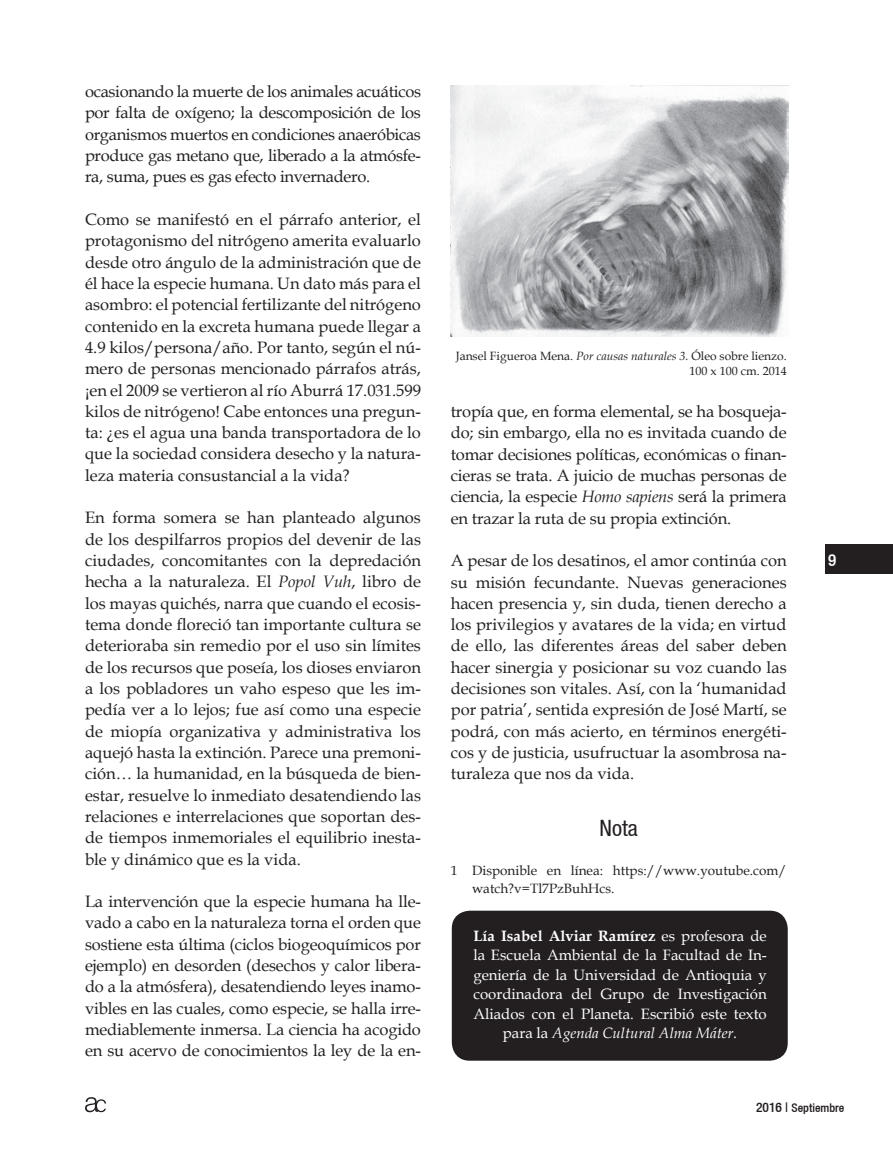
<style>
.page{position:relative;width:893px;height:1149px;background:#fff}
.page>*{position:absolute;margin:0;border:0;box-sizing:border-box;transform-origin:0 0}
.t1{font:condensed 22.5px "Helvetica 57";color:#231f20}
.t2{font:500 condensed 16.95px "Helvetica 67";color:#fff}
.t3{font:16.5px/21.3px "Book Antiqua";letter-spacing:-.005em;color:#231f20;text-align:justify}
.t4{font:15px/19.5px "Book Antiqua";color:#fff;text-align:center}
.t5{font:13.5px/18px "Book Antiqua";color:#231f20}
.t6{font:12px/15px "Book Antiqua";color:#231f20;text-align:right}
.t7{font:500 condensed 12px "Helvetica 67";color:#231f20}
.s1{font-style:italic}
.s2{font-weight:700}
.s3{font-size:13.5px}
</style>
<div class="page">
<div style="left:825px;top:544px;width:68px;height:29px;background:#231f20"></div>
<svg style="left:85px;top:1097px;width:21px;height:14px"></svg>
<div style="left:452px;top:910px;width:336px;height:150px;background:#231f20;border-radius:18px"></div>
<img style="left:451px;top:85px;width:337px;height:252px">
<p class="t3" style="left:85px;top:80px;width:337px">ocasionando la muerte de los animales acuáticos por falta de oxígeno; la descomposición de los organismos muertos en condiciones anaeróbicas produce gas metano que, liberado a la atmósfe&shy;ra, suma, pues es gas efecto invernadero.</p>
<p class="t3" style="left:85px;top:208px;width:337px">Como se manifestó en el párrafo anterior, el protagonismo del nitrógeno amerita evaluarlo desde otro ángulo de la administración que de él hace la especie humana. Un dato más para el asombro: el potencial fertilizante del nitrógeno contenido en la excreta humana puede llegar a 4.9 kilos/persona/año. Por tanto, según el nú&shy;mero de personas mencionado párrafos atrás, ¡en el 2009 se vertieron al río Aburrá 17.031.599 kilos de nitrógeno! Cabe entonces una pregun&shy;ta: ¿es el agua una banda transportadora de lo que la sociedad considera desecho y la natura&shy;leza materia consustancial a la vida?</p>
<p class="t3" style="left:85px;top:506px;width:337px">En forma somera se han planteado algunos de los despilfarros propios del devenir de las ciudades, concomitantes con la depredación hecha a la naturaleza. El <span class="s1">Popol Vuh</span>, libro de los mayas quichés, narra que cuando el ecosis&shy;tema donde floreció tan importante cultura se deterioraba sin remedio por el uso sin límites de los recursos que poseía, los dioses enviaron a los pobladores un vaho espeso que les im&shy;pedía ver a lo lejos; fue así como una especie de miopía organizativa y administrativa los aquejó hasta la extinción. Parece una premoni&shy;ción… la humanidad, en la búsqueda de bien&shy;estar, resuelve lo inmediato desatendiendo las relaciones e interrelaciones que soportan des&shy;de tiempos inmemoriales el equilibrio inesta&shy;ble y dinámico que es la vida.</p>
<p class="t3" style="left:85px;top:890px;width:337px">La intervención que la especie humana ha lle&shy;vado a cabo en la naturaleza torna el orden que sostiene esta última (ciclos biogeoquímicos por ejemplo) en desorden (desechos y calor libera&shy;do a la atmósfera), desatendiendo leyes inamo&shy;vibles en las cuales, como especie, se halla irre&shy;mediablemente inmersa. La ciencia ha acogido en su acervo de conocimientos la ley de la en-</p>
<p class="t6" style="left:456px;top:348px;width:332px">Jansel Figueroa Mena. <span class="s1">Por causas naturales 3.</span> Óleo sobre lienzo.<br>100 x 100 cm. 2014</p>
<p class="t3" style="left:451px;top:400px;width:337px">tropía que, en forma elemental, se ha bosqueja&shy;do; sin embargo, ella no es invitada cuando de tomar decisiones políticas, económicas o finan&shy;cieras se trata. A juicio de muchas personas de ciencia, la especie <span class="s1">Homo sapiens</span> será la primera en trazar la ruta de su propia extinción.</p>
<p class="t3" style="left:451px;top:549px;width:337px">A pesar de los desatinos, el amor continúa con su misión fecundante. Nuevas generaciones hacen presencia y, sin duda, tienen derecho a los privilegios y avatares de la vida; en virtud de ello, las diferentes áreas del saber deben hacer sinergia y posicionar su voz cuando las decisiones son vitales. Así, con la ‘humanidad por patria’, sentida expresión de José Martí, se podrá, con más acierto, en términos energéti&shy;cos y de justicia, usufructuar la asombrosa na&shy;turaleza que nos da vida.</p>
<h1 class="t1" style="left:600px;top:814px;width:40px">Nota</h1>
<p class="t5" style="left:472px;top:861px;width:316px;text-indent:-21px">1 Disponible en línea: https://www.youtube.com/ watch?v=Tl7PzBuhHcs.</p>
<p class="t4" style="left:473px;top:925px;width:295px"><span class="s2">Lía Isabel Alviar Ramírez</span> es profesora de la Escuela Ambiental de la Facultad de In&shy;geniería de la Universidad de Antioquia y coordinadora del Grupo de Investigación Aliados con el Planeta. Escribió este texto para la <span class="s1">Agenda Cultural Alma Máter.</span></p>
<p class="t2" style="left:828px;top:549px;width:10px">9</p>
<p class="t7" style="left:756px;top:1100px;width:90px"><span class="s3">2016 |</span> Septiembre</p>
</div>
